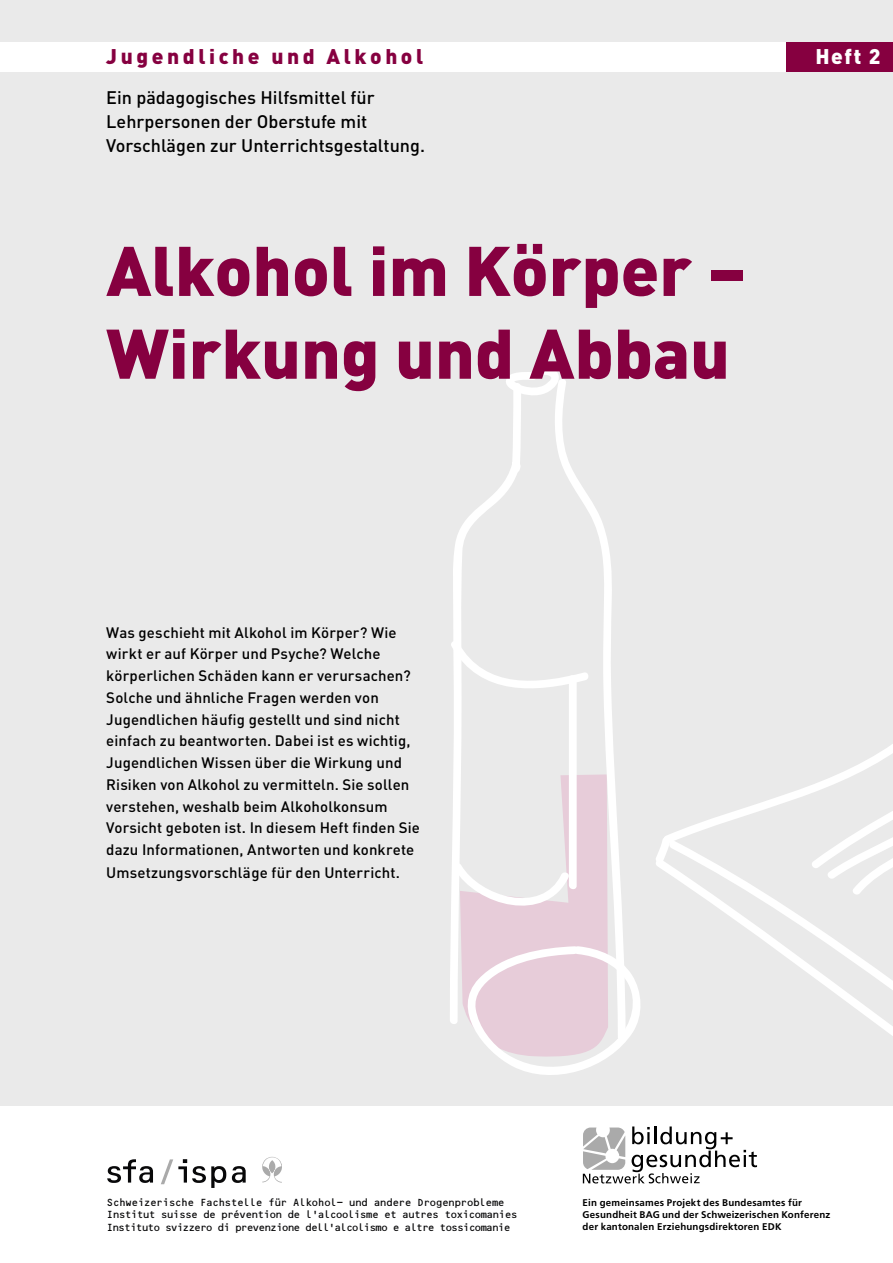
<style>
.page{position:relative;width:893px;height:1263px;background:#fff}
.page>*{position:absolute;margin:0;border:0;box-sizing:border-box;transform-origin:0 0}
.t1{font:900 69px/82.8px "DIN";color:#860040}
.t2{font:900 21px "DIN";letter-spacing:.17em;color:#860040}
.t3{font:900 21px "DIN";color:#fff}
.t4{font:500 18px/24px "DIN";color:#000}
.t5{font:500 15px/21.8px "DIN";letter-spacing:.01em;color:#000}
.t6{font:10.65px/12.3px "OCRB Alternate";letter-spacing:-.15em;color:#080809}
.t7{font:700 9.75px/12.1px "Frutiger";letter-spacing:.02em;color:#000}
</style>
<div class="page">
<div style="left:0;top:0;width:893px;height:1106px;background:#eaeaea"></div>
<svg style="left:453px;top:396px;width:68px;height:243px"></svg>
<svg style="left:555px;top:379px;width:57px;height:260px"></svg>
<svg style="left:506px;top:367px;width:54px;height:29px"></svg>
<svg style="left:450px;top:639px;width:190px;height:436px"></svg>
<svg style="left:840px;top:996px;width:53px;height:40px"></svg>
<svg style="left:656px;top:744px;width:237px;height:252px"></svg>
<div style="left:0;top:43px;width:785px;height:29px;background:#fff"></div>
<svg style="left:107px;top:1159px;width:46px;height:24px"></svg>
<svg style="left:161px;top:1159px;width:65px;height:29px"></svg>
<svg style="left:232px;top:1166px;width:14px;height:17px"></svg>
<svg style="left:262px;top:1157px;width:20px;height:25px"></svg>
<div style="left:787px;top:43px;width:106px;height:29px;background:#860040"></div>
<svg style="left:583px;top:1126px;width:174px;height:57px"></svg>
<h2 class="t2" style="left:106px;top:43px;width:318px">Jugendliche und Alkohol</h2>
<h2 class="t3" style="left:815px;top:43px;width:67px">Heft 2</h2>
<p class="t4" style="left:106px;top:85px;width:320px">Ein pädagogisches Hilfsmittel für<br>Lehrpersonen der Oberstufe mit<br>Vorschlägen zur Unterrichtsgestaltung.</p>
<h1 class="t1" style="left:106px;top:226px;width:641px">Alkohol im Körper –<br>Wirkung und Abbau</h1>
<p class="t5" style="left:106px;top:621px;width:315px">Was geschieht mit Alkohol im Körper? Wie wirkt er auf Körper und Psyche? Welche körperlichen Schäden kann er verursachen?<br>Solche und ähnliche Fragen werden von Jugendlichen häufig gestellt und sind nicht einfach zu beantworten. Dabei ist es wichtig, Jugendlichen Wissen über die Wirkung und Risiken von Alkohol zu vermitteln. Sie sollen verstehen, weshalb beim Alkoholkonsum Vorsicht geboten ist. In diesem Heft finden Sie dazu Informationen, Antworten und konkrete Umsetzungsvorschläge für den Unterricht.</p>
<p class="t6" style="left:106px;top:1196px;width:413px">Schweizerische Fachstelle für Alkohol- und andere Drogenprobleme<br>Institut suisse de prévention de l'alcoolisme et autres toxicomanies<br>Instituto svizzero di prevenzione dell'alcolismo e altre tossicomanie</p>
<p class="t7" style="left:583px;top:1197px;width:249px">Ein gemeinsames Projekt des Bundesamtes für<br>Gesundheit BAG und der Schweizerischen Konferenz der kantonalen Erziehungsdirektoren EDK</p>
</div>
